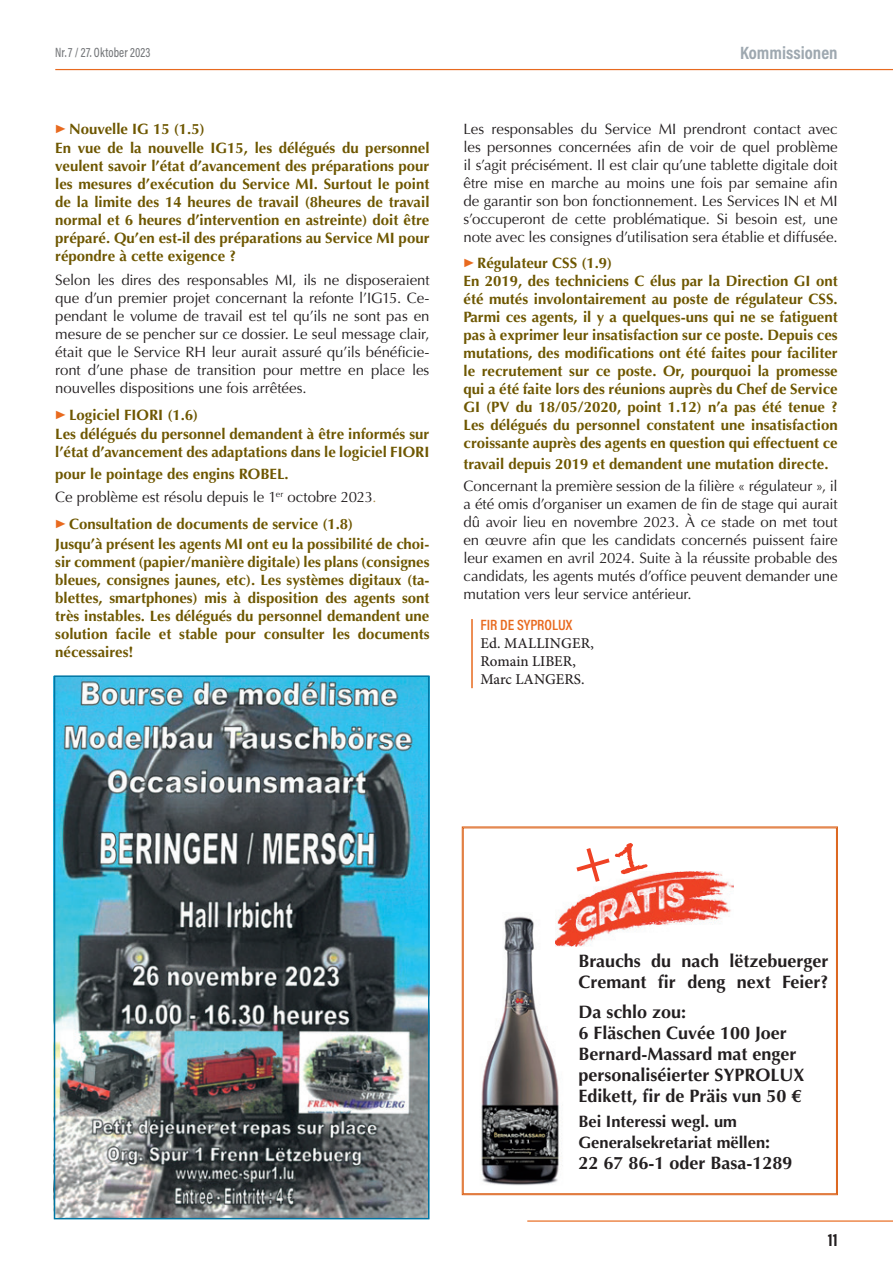
<style>
.page{position:relative;width:893px;height:1263px;background:#fff}
.page>*{position:absolute;margin:0;border:0;box-sizing:border-box;transform-origin:0 0}
.t1{font:700 18px/21px "Optima";color:#231f20}
.t2{font:700 18px "Acumin Pro Cond";color:#9ea8b0}
.t3{font:700 18px "Acumin Pro Cond";color:#231f20}
.t4{font:700 16.5px/21px "Optima";color:#231f20}
.t5{font:700 15px/18.1px "Optima";color:#6e5700}
.t6{font:15px/18px "Optima";letter-spacing:-.005em;color:#231f20;text-align:justify}
.t7{font:500 15px/18px "Minion Pro";color:#231f20}
.t8{font:600 15px "Acumin Pro Cond";color:#e86a1f}
.t9{font:500 13.5px "Acumin Pro Cond";letter-spacing:.01em;color:#76787b;scale:.9 1}
.s1{font-family:"Acumin Pro Cond";font-weight:500;font-size:18px;color:#e86a1f}
.s2{font-weight:700;color:#6e5700}
.s3{font-style:italic;color:#a28342}
.s4{font-size:18px}
</style>
<div class="page">
<img style="left:461px;top:912px;width:1px;height:276px">
<hr style="left:527px;top:1220px;width:366px;height:2px;background:#e86a1f">
<hr style="left:55px;top:69px;width:838px;height:1px;background:#e86a1f">
<hr style="left:471px;top:619px;width:2px;height:69px;background:#e86a1f">
<svg style="left:462px;top:826px;width:376px;height:369px"></svg>
<div style="left:463px;top:828px;width:374px;height:366px;border:1px solid #dc641c"></div>
<img style="left:57px;top:678px;width:369px;height:538px">
<img style="left:555px;top:872px;width:178px;height:74px">
<div style="left:54px;top:675px;width:375px;height:544px;border:2px solid #0076a3"></div>
<svg style="left:572px;top:840px;width:76px;height:46px"></svg>
<p class="t9" style="left:55px;top:44px;width:107px">Nr.7 / 27. Oktober 2023</p>
<p class="t5" style="left:55px;top:120px;width:376px"><span class="s1">▶</span> Nouvelle IG 15 (1.5)<br>En vue de la nouvelle IG15, les délégués du personnel veulent savoir l’état d’avancement des préparations pour les mesures d’exécution du Service MI. Surtout le point de la limite des 14 heures de travail (8heures de travail normal et 6 heures d’intervention en astreinte) doit être préparé. Qu’en est-il des préparations au Service MI pour répondre à cette exigence ?</p>
<p class="t6" style="left:55px;top:271px;width:376px">Selon les dires des responsables MI, ils ne disposeraient que d’un premier projet concernant la refonte l’IG15. Ce&shy;pendant le volume de travail est tel qu’ils ne sont pas en mesure de se pencher sur ce dossier. Le seul message clair, était que le Service RH leur aurait assuré qu’ils bénéficie&shy;ront d’une phase de transition pour mettre en place les nouvelles dispositions une fois arrêtées.</p>
<p class="t5" style="left:55px;top:406px;width:376px;line-height:18.6px"><span class="s1">▶</span> Logiciel FIORI (1.6)<br>Les délégués du personnel demandent à être informés sur l’état d’avancement des adaptations dans le logiciel FIORI</p>
<p class="t6" style="left:55px;top:462px;width:323px;line-height:23.5px"><span class="s2">pour le pointage des engins ROBEL.<br></span>Ce problème est résolu depuis le 1<sup>er</sup> octobre 2023<span class="s3">.</span></p>
<p class="t5" style="left:55px;top:515px;width:376px"><span class="s1">▶</span> Consultation de documents de service (1.8)<br>Jusqu’à présent les agents MI ont eu la possibilité de choi&shy;sir comment (papier/manière digitale) les plans (consignes bleues, consignes jaunes, etc). Les systèmes digitaux (ta&shy;blettes, smartphones) mis à disposition des agents sont très instables. Les délégués du personnel demandent une solution facile et stable pour consulter les documents nécessaires!</p>
<p class="t2" style="left:740px;top:41px;width:99px">Kommissionen</p>
<p class="t6" style="left:463px;top:120px;width:376px">Les responsables du Service MI prendront contact avec les personnes concernées afin de voir de quel problème il s’agit précisément. Il est clair qu’une tablette digitale doit être mise en marche au moins une fois par semaine afin de garantir son bon fonctionnement. Les Services IN et MI s’occuperont de cette problématique. Si besoin est, une note avec les consignes d’utilisation sera établie et diffusée.</p>
<p class="t5" style="left:463px;top:254px;width:376px"><span class="s1">▶</span> Régulateur CSS (1.9)<br>En 2019, des techniciens C élus par la Direction GI ont été mutés involontairement au poste de régulateur CSS.<br>Parmi ces agents, il y a quelques-uns qui ne se fatiguent pas à exprimer leur insatisfaction sur ce poste. Depuis ces mutations, des modifications ont été faites pour faciliter le recrutement sur ce poste. Or, pourquoi la promesse qui a été faite lors des réunions auprès du Chef de Service GI (PV du 18/05/2020, point 1.12) n’a pas été tenue ?<br>Les délégués du personnel constatent une insatisfaction croissante auprès des agents en question qui effectuent ce</p>
<p class="t5" style="left:463px;top:455px;width:366px">travail depuis 2019 et demandent une mutation directe.</p>
<p class="t6" style="left:463px;top:478px;width:376px">Concernant la première session de la filière « régulateur », il a été omis d’organiser un examen de fin de stage qui aurait dû avoir lieu en novembre 2023. À ce stade on met tout en œuvre afin que les candidats concernés puissent faire leur examen en avril 2024. Suite à la réussite probable des candidats, les agents mutés d’office peuvent demander une mutation vers leur service antérieur.</p>
<p class="t8" style="left:480px;top:615px;width:93px">FIR DE SYPROLUX</p>
<p class="t7" style="left:480px;top:634px;width:115px">Ed. MALLINGER,<br>Romain LIBER,<br>Marc LANGERS.</p>
<p class="t1" style="left:578px;top:951px;width:252px">Brauchs du nach lëtzebuerger<br>Cremant fir deng next Feier?</p>
<p class="t1" style="left:578px;top:1001px;width:228px">Da schlo zou:<br>6 Fläschen Cuvée 100 Joer<br>Bernard-Massard mat enger personaliséierter SYPROLUX<br>Edikett, fir de Präis vun 50 €</p>
<p class="t4" style="left:578px;top:1111px;width:193px">Bei Interessi wegl. um<br>Generalsekretariat mëllen<span class="s4">:</span></p>
<p class="t1" style="left:578px;top:1153px;width:216px">22 67 86-1 oder Basa-1289</p>
<p class="t3" style="left:828px;top:1228px;width:11px">11</p>
</div>
